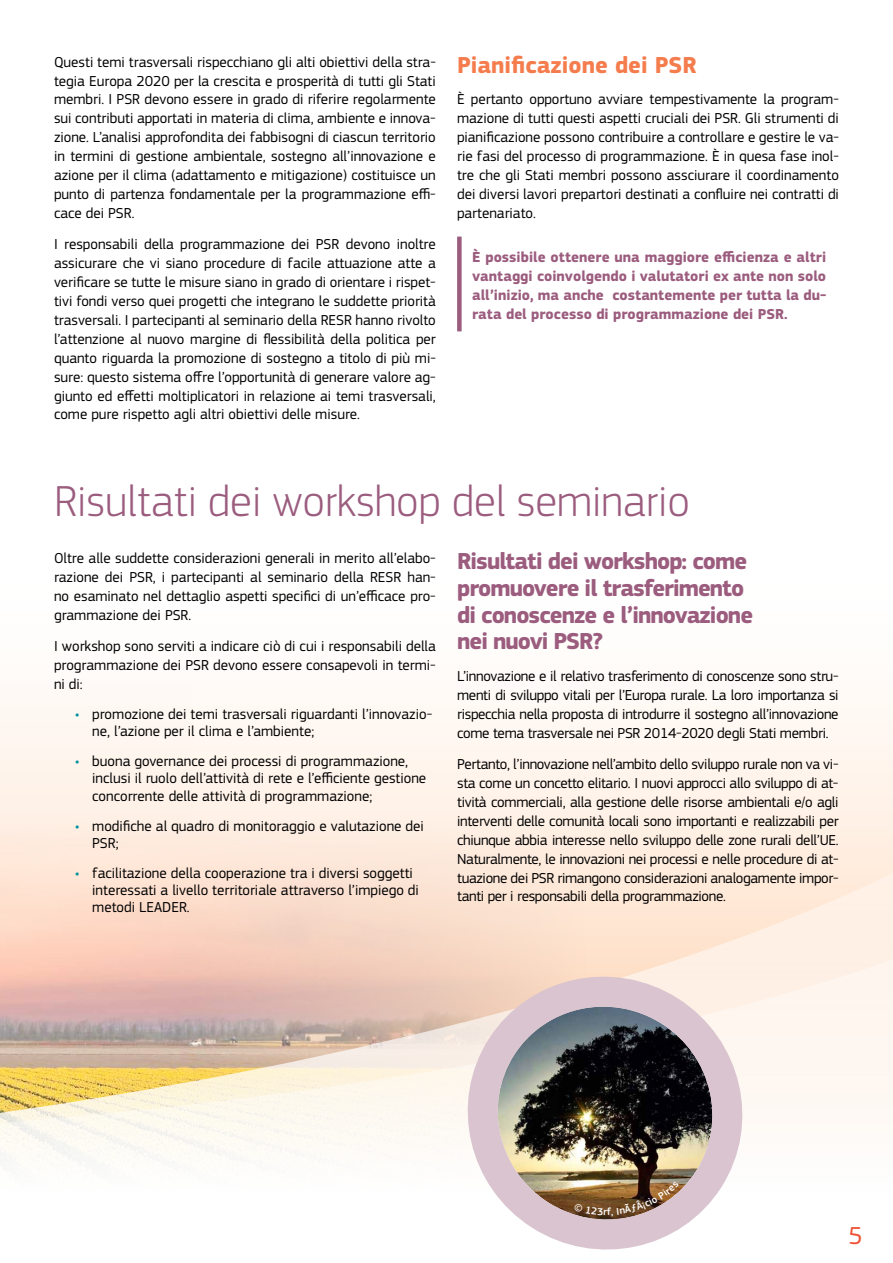
<style>
.page{position:relative;width:893px;height:1263px;background:#fff}
.page>*{position:absolute;margin:0;border:0;box-sizing:border-box;transform-origin:0 0}
.t1{font:300 45px "PF Square Sans Pro";color:#9b5c7e}
.t2{font:25.5px "PF Square Sans Pro";color:#f05135}
.t3{font:700 24px/26.8px "PF Square Sans Pro";letter-spacing:-.04em;color:#9b5c7e}
.t4{font:700 24px "PF Square Sans Pro";color:#f47c4d}
.t5{font:15px/18.9px "PF Square Sans Pro";color:#000;text-align:justify}
.t6{font:700 15px/18.9px "PF Square Sans Pro";color:#9b5c7e;text-align:justify}
.s1{font-family:"Myriad Pro";font-weight:600;font-style:italic;font-stretch:condensed;color:#00929c}
</style>
<div class="page">
<svg style="left:0;top:857px;width:893px;height:326px"></svg>
<div style="left:457px;top:237px;width:5px;height:94px;background:#9b5c7e"></div>
<svg style="left:424px;top:933px;width:362px;height:317px"></svg>
<svg style="left:574px;top:1181px;width:105px;height:35px;background:#8c6a49"></svg>
<p class="t5" style="left:54px;top:52px;width:383px">Questi temi trasversali rispecchiano gli alti obiettivi della stra&shy;tegia Europa 2020 per la crescita e prosperità di tutti gli Stati membri. I PSR devono essere in grado di riferire regolarmente sui contributi apportati in materia di clima, ambiente e innova&shy;zione. L’analisi approfondita dei fabbisogni di ciascun territorio in termini di gestione ambientale, sostegno all’innovazione e azione per il clima (adattamento e mitigazione) costituisce un punto di partenza fondamentale per la programmazione effi&shy;cace dei PSR.</p>
<p class="t5" style="left:54px;top:235px;width:383px">I responsabili della programmazione dei PSR devono inoltre assicurare che vi siano procedure di facile attuazione atte a verificare se tutte le misure siano in grado di orientare i rispet&shy;tivi fondi verso quei progetti che integrano le suddette priorità trasversali. I partecipanti al seminario della RESR hanno rivolto l’attenzione al nuovo margine di flessibilità della politica per quanto riguarda la promozione di sostegno a titolo di più mi&shy;sure: questo sistema offre l’opportunità di generare valore ag&shy;giunto ed effetti moltiplicatori in relazione ai temi trasversali, come pure rispetto agli altri obiettivi delle misure.</p>
<h3 class="t4" style="left:457px;top:51px;width:241px">Pianificazione dei PSR</h3>
<p class="t5" style="left:457px;top:90px;width:383px">È pertanto opportuno avviare tempestivamente la program&shy;mazione di tutti questi aspetti cruciali dei PSR. Gli strumenti di pianificazione possono contribuire a controllare e gestire le va&shy;rie fasi del processo di programmazione. È in quesa fase inol&shy;tre che gli Stati membri possono assciurare il coordinamento dei diversi lavori prepartori destinati a confluire nei contratti di partenariato.</p>
<p class="t6" style="left:472px;top:248px;width:356px">È possibile ottenere una maggiore efficienza e altri vantaggi coinvolgendo i valutatori ex ante non solo all’inizio, ma anche costantemente per tutta la du&shy;rata del processo di programmazione dei PSR.</p>
<h1 class="t1" style="left:54px;top:474px;width:637px">Risultati dei workshop del seminario</h1>
<p class="t5" style="left:54px;top:548px;width:383px">Oltre alle suddette considerazioni generali in merito all’elabo&shy;razione dei PSR, i partecipanti al seminario della RESR han&shy;no esaminato nel dettaglio aspetti specifici di un’efficace pro&shy;grammazione dei PSR.</p>
<p class="t5" style="left:54px;top:637px;width:383px">I workshop sono serviti a indicare ciò di cui i responsabili della programmazione dei PSR devono essere consapevoli in termi&shy;ni di:</p>
<p class="t5" style="left:92px;top:705px;width:341px;line-height:17.2px;text-indent:-17px"><span class="s1">•</span> promozione dei temi trasversali riguardanti l’innovazio&shy;ne, l’azione per il clima e l’ambiente;</p>
<p class="t5" style="left:92px;top:752px;width:336px;line-height:17.2px;text-align:left;text-indent:-17px"><span class="s1">•</span> buona governance dei processi di programmazione, inclusi il ruolo dell’attività di rete e l’efficiente gestione concorrente delle attività di programmazione;</p>
<p class="t5" style="left:92px;top:817px;width:333px;line-height:17.4px;text-indent:-17px"><span class="s1">•</span> modifiche al quadro di monitoraggio e valutazione dei<br>PSR;</p>
<p class="t5" style="left:92px;top:864px;width:328px;line-height:17.4px;text-align:left;text-indent:-17px"><span class="s1">•</span> facilitazione della cooperazione tra i diversi soggetti interessati a livello territoriale attraverso l’impiego di metodi LEADER.</p>
<h3 class="t3" style="left:457px;top:548px;width:297px">Risultati dei workshop: come promuovere il trasferimento di conoscenze e l’innovazione nei nuovi PSR?</h3>
<p class="t5" style="left:457px;top:667px;width:383px">L’innovazione e il relativo trasferimento di conoscenze sono stru&shy;menti di sviluppo vitali per l’Europa rurale. La loro importanza si rispecchia nella proposta di introdurre il sostegno all’innovazione come tema trasversale nei PSR 2014-2020 degli Stati membri.</p>
<p class="t5" style="left:457px;top:755px;width:383px">Pertanto, l’innovazione nell’ambito dello sviluppo rurale non va vi&shy;sta come un concetto elitario. I nuovi approcci allo sviluppo di at&shy;tività commerciali, alla gestione delle risorse ambientali e/o agli interventi delle comunità locali sono importanti e realizzabili per chiunque abbia interesse nello sviluppo delle zone rurali dell’UE.<br>Naturalmente, le innovazioni nei processi e nelle procedure di at&shy;tuazione dei PSR rimangono considerazioni analogamente impor&shy;tanti per i responsabili della programmazione.</p>
<h2 class="t2" style="left:848px;top:1220px;width:16px">5</h2>
</div>
